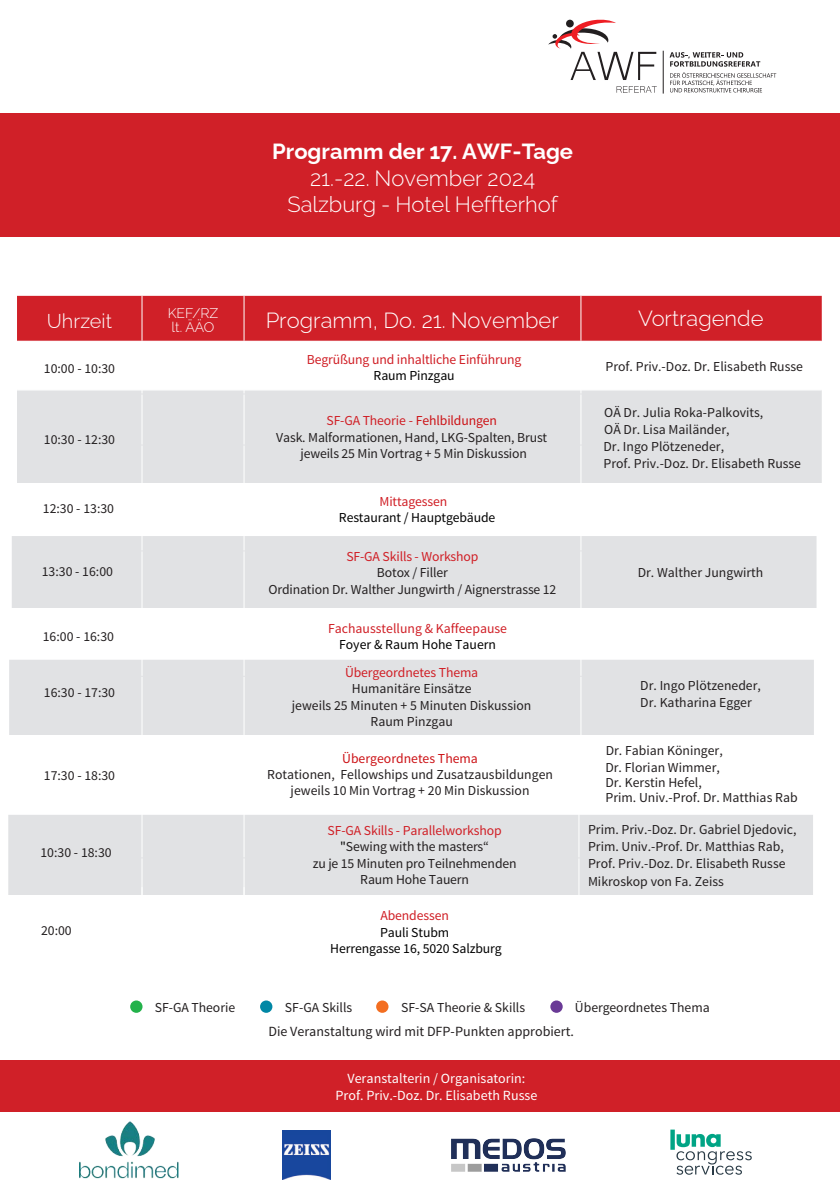
<style>
.page{position:relative;width:840px;height:1191px;background:#fff}
.page>*{position:absolute;margin:0;border:0;box-sizing:border-box;transform-origin:0 0}
.t1{font:300 22px/26.4px "Raleway";color:#fff;text-align:center}
.t2{font:700 22px "Raleway";color:#fff}
.t3{font:300 20px "Raleway";color:#fff}
.t4{font:14px/16.8px "Source Sans Pro";color:#fff;text-align:center}
.t5{font:14px "Source Sans Pro";color:#231f20}
.t6{font:300 14px/14px "Raleway";color:#fff}
.t7{font:13.8px/16.4px "Source Sans Pro";color:#231f20}
.t8{font:13.8px "Source Sans Pro";letter-spacing:-.01em;color:#d01e25}
.t9{font:13.8px/16.4px "Source Sans Pro";letter-spacing:-.01em;color:#000;text-align:center}
.t10{font:13.8px "Source Sans Pro";color:#cc1216}
.t11{font:13.6px/16.4px "Source Sans Pro";letter-spacing:-.01em;color:#231f20;text-align:center}
.s1{font-size:13.6px;color:#cc1216}
.s2{color:#d01e25}
.s3{color:#000}
</style>
<div class="page">
<div style="left:8px;top:815px;width:804px;height:79px;background:#e1e2e4"></div>
<div style="left:9px;top:660px;width:804px;height:74px;background:#e1e2e4"></div>
<div style="left:12px;top:536px;width:804px;height:72px;background:#e1e2e4"></div>
<svg style="left:669px;top:52px;width:106px;height:40px"></svg>
<hr style="left:662px;top:51px;width:1px;height:43px;background:#231f20">
<svg style="left:616px;top:86px;width:40px;height:7px"></svg>
<svg style="left:548px;top:19px;width:108px;height:61px"></svg>
<div style="left:0;top:113px;width:839px;height:124px;background:#d02028"></div>
<div style="left:0;top:1059px;width:839px;height:52px;background:#d02028"></div>
<div style="left:17px;top:296px;width:804px;height:45px;background:#d02028"></div>
<div style="left:17px;top:390px;width:804px;height:93px;background:#e1e2e4"></div>
<hr style="left:141px;top:296px;width:1px;height:45px;background:#fff">
<hr style="left:243px;top:296px;width:1px;height:45px;background:#fff">
<hr style="left:580px;top:296px;width:1px;height:45px;background:#fff">
<hr style="left:141px;top:342px;width:1px;height:51px;background:#fff">
<hr style="left:243px;top:342px;width:1px;height:51px;background:#fff">
<hr style="left:580px;top:342px;width:1px;height:51px;background:#fff">
<hr style="left:141px;top:394px;width:1px;height:50px;background:#fff">
<hr style="left:243px;top:394px;width:1px;height:50px;background:#fff">
<hr style="left:580px;top:394px;width:1px;height:50px;background:#fff">
<hr style="left:141px;top:445px;width:1px;height:52px;background:#fff">
<hr style="left:243px;top:445px;width:1px;height:52px;background:#fff">
<hr style="left:580px;top:445px;width:1px;height:52px;background:#fff">
<hr style="left:141px;top:498px;width:1px;height:52px;background:#fff">
<hr style="left:243px;top:498px;width:1px;height:52px;background:#fff">
<hr style="left:580px;top:498px;width:1px;height:52px;background:#fff">
<hr style="left:141px;top:551px;width:1px;height:72px;background:#fff">
<hr style="left:243px;top:551px;width:1px;height:72px;background:#fff">
<hr style="left:580px;top:551px;width:1px;height:72px;background:#fff">
<hr style="left:141px;top:624px;width:1px;height:52px;background:#fff">
<hr style="left:243px;top:624px;width:1px;height:52px;background:#fff">
<hr style="left:580px;top:624px;width:1px;height:52px;background:#fff">
<hr style="left:141px;top:677px;width:1px;height:70px;background:#fff">
<hr style="left:243px;top:677px;width:1px;height:70px;background:#fff">
<hr style="left:580px;top:677px;width:1px;height:70px;background:#fff">
<hr style="left:141px;top:807px;width:1px;height:50px;background:#fff">
<hr style="left:243px;top:807px;width:1px;height:50px;background:#fff">
<hr style="left:578px;top:807px;width:1px;height:50px;background:#fff">
<hr style="left:141px;top:858px;width:1px;height:52px;background:#fff">
<hr style="left:243px;top:858px;width:1px;height:52px;background:#fff">
<hr style="left:578px;top:858px;width:1px;height:52px;background:#fff">
<div style="left:130px;top:1000px;width:12px;height:12px;background:#23b24b;border-radius:50%"></div>
<div style="left:260px;top:1000px;width:12px;height:12px;background:#0087a5;border-radius:50%"></div>
<div style="left:376px;top:1000px;width:12px;height:12px;background:#f36e21;border-radius:50%"></div>
<div style="left:550px;top:1000px;width:12px;height:12px;background:#6a3a96;border-radius:50%"></div>
<img style="left:282px;top:1130px;width:48px;height:49px">
<svg style="left:670px;top:1129px;width:81px;height:45px"></svg>
<img style="left:451px;top:1138px;width:114px;height:33px">
<img style="left:80px;top:1121px;width:98px;height:57px">
<h1 class="t2" style="left:272px;top:134px;width:302px">Programm der 17. AWF-Tage</h1>
<h1 class="t1" style="left:287px;top:164px;width:272px">21.-22. November 2024<br>Salzburg - Hotel Heffterhof</h1>
<h2 class="t3" style="left:47px;top:305px;width:67px">Uhrzeit</h2>
<p class="t6" style="left:167px;top:305px;width:52px">KEF/RZ lt. ÄÄO</p>
<h1 class="t1" style="left:265px;top:304px;width:294px">Programm, Do. 21. November</h1>
<h1 class="t1" style="left:637px;top:303px;width:127px">Vortragende</h1>
<p class="t7" style="left:44px;top:360px;width:73px">10:00 - 10:30</p>
<p class="t8" style="left:307px;top:350px;width:216px">Begrüßung und inhaltliche Einführung</p>
<p class="t9" style="left:373px;top:367px;width:83px">Raum Pinzgau</p>
<p class="t7" style="left:605px;top:358px;width:199px">Prof. Priv.-Doz. Dr. Elisabeth Russe</p>
<p class="t7" style="left:44px;top:431px;width:73px">10:30 - 12:30</p>
<p class="t7" style="left:43px;top:500px;width:73px">12:30 - 13:30</p>
<p class="t8" style="left:326px;top:412px;width:172px">SF-GA Theorie - <span class="s1">Fehlbildungen</span></p>
<p class="t11" style="left:276px;top:429px;width:272px">Vask. Malformationen, Hand, LKG-Spalten, Brust jeweils 25 Min Vortrag + 5 Min Diskussion</p>
<p class="t8" style="left:379px;top:492px;width:69px">Mittagessen</p>
<p class="t9" style="left:338px;top:509px;width:158px">Restaurant / Hauptgebäude</p>
<p class="t7" style="left:603px;top:404px;width:199px;line-height:17px">OÄ Dr. Julia Roka-Palkovits,<br>OÄ Dr. Lisa Mailänder,<br>Dr. Ingo Plötzeneder,<br>Prof. Priv.-Doz. Dr. Elisabeth Russe</p>
<p class="t8" style="left:346px;top:547px;width:134px">SF-GA Skills - Workshop</p>
<p class="t7" style="left:268px;top:564px;width:289px;text-align:center">Botox / Filler<br>Ordination Dr. Walther Jungwirth / Aignerstrasse 12</p>
<p class="t7" style="left:42px;top:563px;width:73px">13:30 - 16:00</p>
<p class="t7" style="left:637px;top:564px;width:127px">Dr. Walther Jungwirth</p>
<p class="t7" style="left:43px;top:628px;width:73px">16:00 - 16:30</p>
<p class="t7" style="left:44px;top:685px;width:73px">16:30 - 17:30</p>
<p class="t7" style="left:44px;top:767px;width:73px">17:30 - 18:30</p>
<p class="t7" style="left:40px;top:845px;width:73px">10:30 - 18:30</p>
<p class="t7" style="left:41px;top:923px;width:32px">20:00</p>
<p class="t8" style="left:328px;top:620px;width:180px">Fachausstellung &amp; Kaffeepause</p>
<p class="t9" style="left:339px;top:637px;width:158px">Foyer &amp; Raum Hohe Tauern</p>
<p class="t8" style="left:345px;top:664px;width:135px">Übergeordnetes Thema</p>
<p class="t7" style="left:292px;top:681px;width:241px;text-align:center">Humanitäre Einsätze<br>jeweils 25 Minuten + 5 Minuten Diskussion<br>Raum Pinzgau</p>
<p class="t7" style="left:640px;top:677px;width:122px">Dr. Ingo Plötzeneder,<br>Dr. Katharina Egger</p>
<p class="t10" style="left:342px;top:749px;width:137px">Übergeordnetes Thema</p>
<p class="t7" style="left:267px;top:766px;width:287px;line-height:15.8px;text-align:center">Rotationen, Fellowships und Zusatzausbildungen jeweils 10 Min Vortrag + 20 Min Diskussion</p>
<p class="t7" style="left:605px;top:742px;width:119px;line-height:17px">Dr. Fabian Köninger,<br>Dr. Florian Wimmer,</p>
<p class="t7" style="left:605px;top:775px;width:194px;line-height:15.2px">Dr. Kerstin Hefel,<br>Prim. Univ.-Prof. Dr. Matthias Rab</p>
<p class="t7" style="left:312px;top:822px;width:205px;text-align:center"><span class="s2">SF-GA Skills - Parallelworkshop </span><span class="s3">"</span>Sewing with the masters“<br>zu je 15 Minuten pro Teilnehmenden<br>Raum Hohe Tauern</p>
<p class="t7" style="left:587px;top:821px;width:210px;line-height:17.2px">Prim. Priv.-Doz. Dr. Gabriel Djedovic, Prim. Univ.-Prof. Dr. Matthias Rab, Prof. Priv.-Doz. Dr. Elisabeth Russe Mikroskop von Fa. Zeiss</p>
<p class="t8" style="left:380px;top:907px;width:70px">Abendessen</p>
<p class="t9" style="left:330px;top:924px;width:173px">Pauli Stubm<br>Herrengasse 16, 5020 Salzburg</p>
<p class="t7" style="left:574px;top:999px;width:136px">Übergeordnetes Thema</p>
<p class="t7" style="left:155px;top:999px;width:82px">SF-GA Theorie</p>
<p class="t7" style="left:285px;top:999px;width:69px">SF-GA Skills</p>
<p class="t7" style="left:401px;top:999px;width:125px">SF-SA Theorie &amp; Skills</p>
<p class="t5" style="left:268px;top:1023px;width:307px">Die Veranstaltung wird mit DFP-Punkten approbiert.</p>
<p class="t4" style="left:335px;top:1070px;width:203px">Veranstalterin / Organisatorin:<br>Prof. Priv.-Doz. Dr. Elisabeth Russe</p>
</div>
